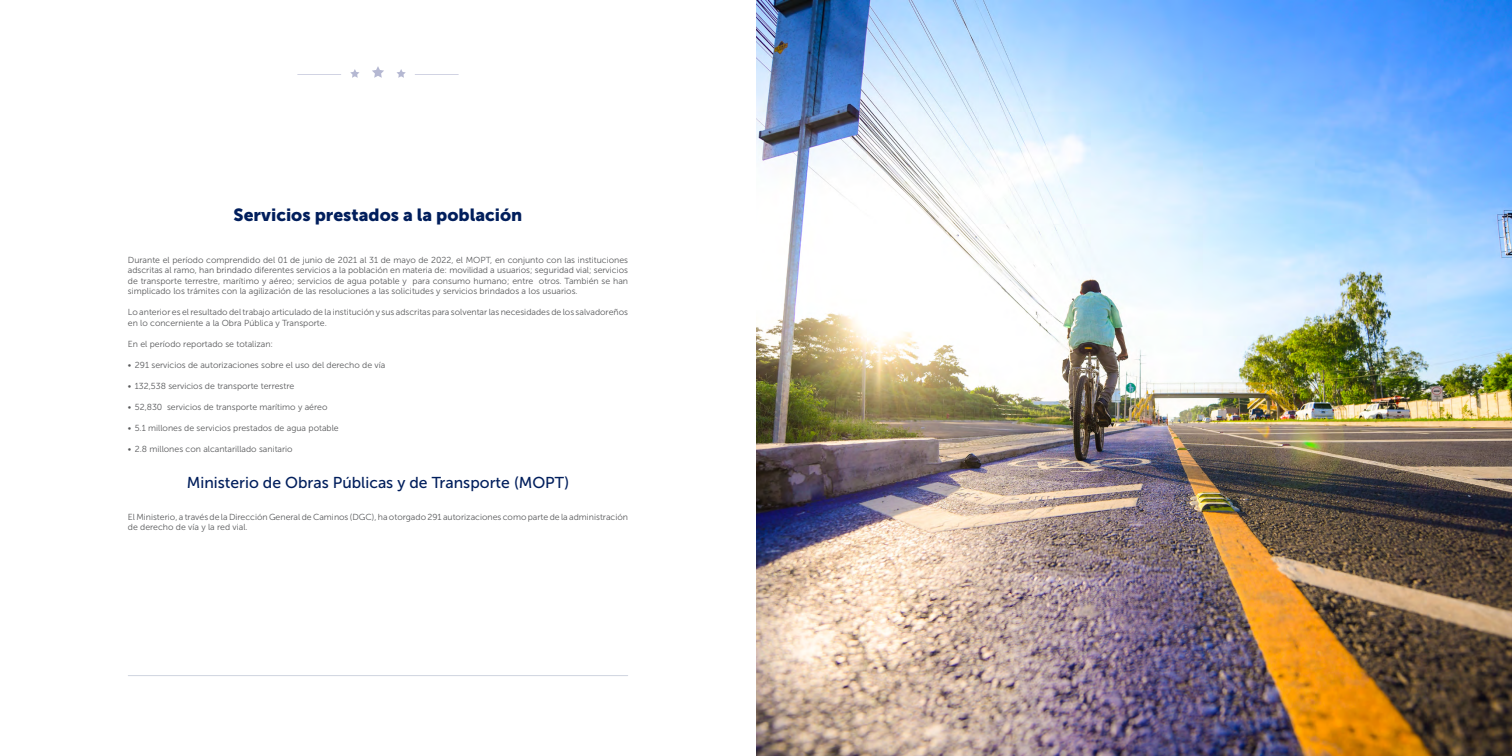
<style>
.page{position:relative;width:1512px;height:756px;background:#fff}
.page>*{position:absolute;margin:0;border:0;box-sizing:border-box;transform-origin:0 0}
.t1{font:17.5px "Museo Sans 900";color:#011e5c}
.t2{font:15.75px "Museo Sans 500";color:#011e5c}
.t3{font:8.75px/10.5px "Museo Sans 300";color:#58595b}
</style>
<div class="page">
<hr style="left:297px;top:74px;width:44px;height:1px;background:#b5b8d2">
<hr style="left:415px;top:74px;width:44px;height:1px;background:#b5b8d2">
<svg style="left:372px;top:66px;width:12px;height:12px"></svg>
<svg style="left:397px;top:69px;width:9px;height:9px"></svg>
<svg style="left:350px;top:69px;width:9px;height:9px"></svg>
<hr style="left:128px;top:675px;width:500px;height:1px;background:#011e5c">
<img style="left:756px;top:0;width:756px;height:756px">
<h1 class="t1" style="left:234px;top:205px;width:290px">Servicios prestados a la población</h1>
<p class="t3" style="left:128px;top:254px;width:502px;text-align:justify">Durante el período comprendido del 01 de junio de 2021 al 31 de mayo de 2022, el MOPT, en conjunto con las instituciones adscritas al ramo, han brindado diferentes servicios a la población en materia de: movilidad a usuarios; seguridad vial; servicios de transporte terrestre, marítimo y aéreo; servicios de agua potable y para consumo humano; entre otros. También se han simplicado los trámites con la agilización de las resoluciones a las solicitudes y servicios brindados a los usuarios.</p>
<p class="t3" style="left:128px;top:307px;width:502px">Lo anterior es el resultado del trabajo articulado de la institución y sus adscritas para solventar las necesidades de los salvadoreños en lo concerniente a la Obra Pública y Transporte.</p>
<p class="t3" style="left:128px;top:338px;width:147px">En el período reportado se totalizan:</p>
<p class="t3" style="left:128px;top:359px;width:259px">• 291 servicios de autorizaciones sobre el uso del derecho de vía</p>
<p class="t3" style="left:128px;top:380px;width:168px">• 132,538 servicios de transporte terrestre</p>
<p class="t3" style="left:128px;top:401px;width:201px">• 52,830 servicios de transporte marítimo y aéreo</p>
<p class="t3" style="left:128px;top:422px;width:212px">• 5.1 millones de servicios prestados de agua potable</p>
<p class="t3" style="left:128px;top:443px;width:166px">• 2.8 millones con alcantarillado sanitario</p>
<h2 class="t2" style="left:187px;top:474px;width:384px">Ministerio de Obras Públicas y de Transporte (MOPT)</h2>
<p class="t3" style="left:128px;top:512px;width:502px">El Ministerio, a través de la Dirección General de Caminos (DGC), ha otorgado 291 autorizaciones como parte de la administración de derecho de vía y la red vial.</p>
</div>
